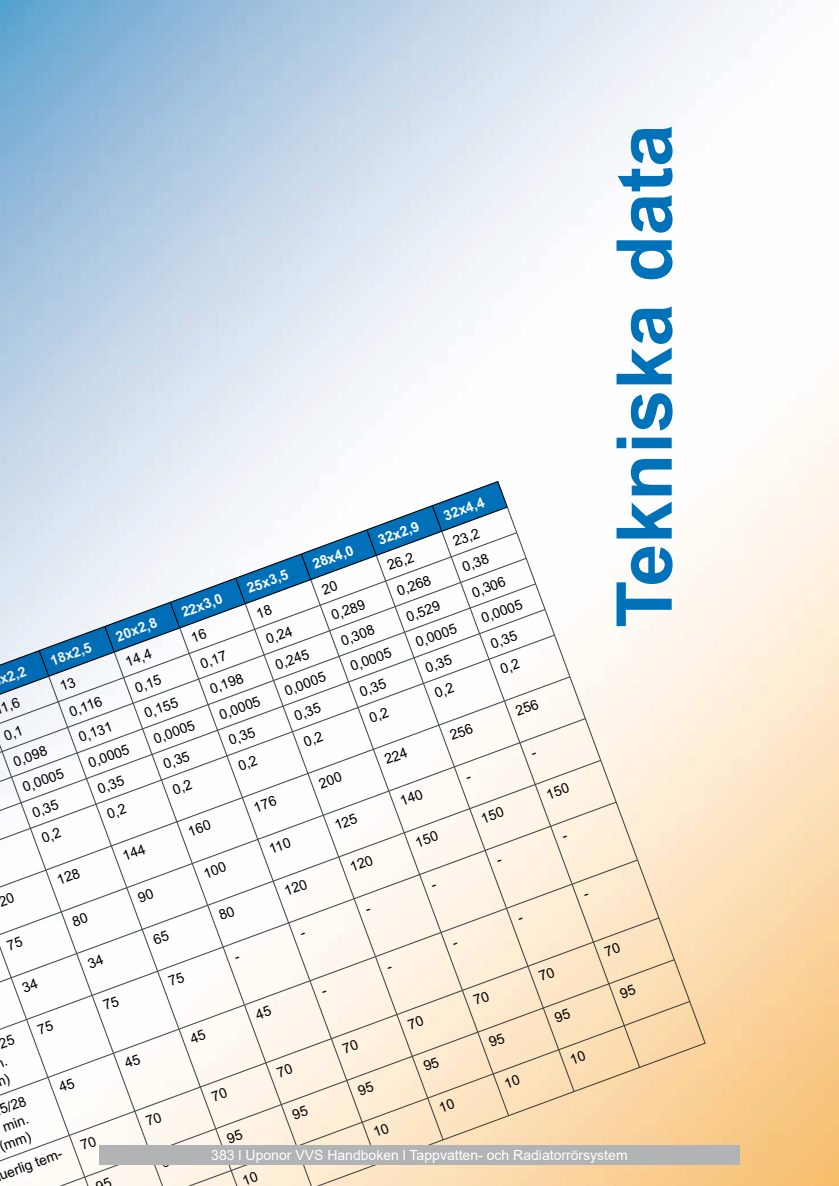
<style>
.page{position:relative;width:839px;height:1186px;background:#fff}
.page>*{position:absolute;margin:0;border:0;box-sizing:border-box;transform-origin:0 0}
.t1{font:700 77px "Arial";color:#0072ba}
.t2{font:14px "Arial";color:#000}
.t3{font:14px "Arial";color:#fff}
.t4{font:700 14px "Arial";color:#fff}
</style>
<div class="page">
<img style="left:0;top:0;width:838px;height:1186px">
<div style="left:99px;top:1145px;width:640px;height:20px;background:#b1b3b4"></div>
<svg style="left:1px;top:697px;width:20px;height:15px"></svg>
<svg style="left:60px;top:676px;width:16px;height:15px"></svg>
<svg style="left:191px;top:628px;width:16px;height:14px"></svg>
<svg style="left:256px;top:604px;width:17px;height:14px"></svg>
<svg style="left:321px;top:580px;width:17px;height:14px"></svg>
<svg style="left:3px;top:725px;width:19px;height:16px"></svg>
<svg style="left:41px;top:827px;width:20px;height:16px"></svg>
<svg style="left:106px;top:803px;width:21px;height:16px"></svg>
<svg style="left:172px;top:779px;width:20px;height:16px"></svg>
<svg style="left:237px;top:755px;width:21px;height:16px"></svg>
<svg style="left:303px;top:731px;width:20px;height:15px"></svg>
<svg style="left:368px;top:706px;width:21px;height:16px"></svg>
<svg style="left:434px;top:682px;width:20px;height:16px"></svg>
<svg style="left:499px;top:658px;width:21px;height:16px"></svg>
<svg style="left:0;top:892px;width:15px;height:14px"></svg>
<svg style="left:57px;top:868px;width:24px;height:16px"></svg>
<svg style="left:123px;top:843px;width:23px;height:17px"></svg>
<svg style="left:188px;top:819px;width:23px;height:17px"></svg>
<svg style="left:254px;top:795px;width:23px;height:17px"></svg>
<svg style="left:318px;top:771px;width:24px;height:17px"></svg>
<svg style="left:383px;top:747px;width:25px;height:17px"></svg>
<svg style="left:449px;top:723px;width:24px;height:17px"></svg>
<svg style="left:514px;top:699px;width:25px;height:17px"></svg>
<svg style="left:6px;top:936px;width:17px;height:15px"></svg>
<svg style="left:72px;top:912px;width:17px;height:15px"></svg>
<svg style="left:137px;top:888px;width:17px;height:14px"></svg>
<svg style="left:203px;top:861px;width:24px;height:17px"></svg>
<svg style="left:269px;top:837px;width:22px;height:17px"></svg>
<svg style="left:334px;top:813px;width:24px;height:16px"></svg>
<svg style="left:400px;top:789px;width:23px;height:16px"></svg>
<svg style="left:466px;top:776px;width:4px;height:3px"></svg>
<svg style="left:532px;top:752px;width:4px;height:3px"></svg>
<svg style="left:22px;top:978px;width:16px;height:14px"></svg>
<svg style="left:87px;top:954px;width:17px;height:14px"></svg>
<svg style="left:152px;top:930px;width:18px;height:14px"></svg>
<svg style="left:218px;top:905px;width:17px;height:15px"></svg>
<svg style="left:284px;top:879px;width:24px;height:16px"></svg>
<svg style="left:350px;top:854px;width:23px;height:17px"></svg>
<svg style="left:415px;top:830px;width:24px;height:17px"></svg>
<svg style="left:481px;top:806px;width:23px;height:17px"></svg>
<svg style="left:546px;top:782px;width:24px;height:17px"></svg>
<svg style="left:0;top:1034px;width:15px;height:14px"></svg>
<svg style="left:4px;top:1072px;width:7px;height:14px"></svg>
<svg style="left:37px;top:1020px;width:17px;height:14px"></svg>
<svg style="left:103px;top:996px;width:17px;height:14px"></svg>
<svg style="left:168px;top:971px;width:17px;height:15px"></svg>
<svg style="left:235px;top:956px;width:4px;height:3px"></svg>
<svg style="left:301px;top:932px;width:4px;height:3px"></svg>
<svg style="left:58px;top:1078px;width:17px;height:14px"></svg>
<svg style="left:123px;top:1053px;width:18px;height:15px"></svg>
<svg style="left:189px;top:1029px;width:17px;height:15px"></svg>
<svg style="left:254px;top:1005px;width:18px;height:15px"></svg>
<svg style="left:322px;top:990px;width:4px;height:3px"></svg>
<svg style="left:584px;top:893px;width:4px;height:3px"></svg>
<svg style="left:80px;top:1135px;width:17px;height:15px"></svg>
<svg style="left:145px;top:1111px;width:17px;height:15px"></svg>
<svg style="left:211px;top:1087px;width:17px;height:14px"></svg>
<svg style="left:276px;top:1063px;width:17px;height:14px"></svg>
<svg style="left:342px;top:1039px;width:17px;height:14px"></svg>
<svg style="left:407px;top:1015px;width:17px;height:14px"></svg>
<svg style="left:473px;top:991px;width:16px;height:14px"></svg>
<svg style="left:538px;top:966px;width:17px;height:15px"></svg>
<svg style="left:604px;top:942px;width:16px;height:15px"></svg>
<svg style="left:102px;top:1177px;width:10px;height:9px"></svg>
<svg style="left:161px;top:1165px;width:17px;height:3px"></svg>
<svg style="left:226px;top:1129px;width:17px;height:14px"></svg>
<svg style="left:291px;top:1105px;width:18px;height:14px"></svg>
<svg style="left:357px;top:1081px;width:17px;height:14px"></svg>
<svg style="left:422px;top:1057px;width:17px;height:14px"></svg>
<svg style="left:488px;top:1032px;width:17px;height:15px"></svg>
<svg style="left:553px;top:1008px;width:17px;height:15px"></svg>
<svg style="left:619px;top:984px;width:17px;height:14px"></svg>
<svg style="left:242px;top:1171px;width:16px;height:14px"></svg>
<svg style="left:373px;top:1122px;width:16px;height:14px"></svg>
<svg style="left:439px;top:1098px;width:16px;height:14px"></svg>
<svg style="left:504px;top:1074px;width:16px;height:14px"></svg>
<svg style="left:570px;top:1050px;width:16px;height:14px"></svg>
<p class="t4" style="left:440px;top:507px;width:44px;rotate:-20deg">32x4,4</p>
<p class="t4" style="left:375px;top:531px;width:44px;rotate:-20deg">32x2,9</p>
<p class="t2" style="left:450px;top:533px;width:29px;rotate:-20deg">23,2</p>
<p class="t4" style="left:310px;top:555px;width:44px;rotate:-20deg">28x4,0</p>
<p class="t2" style="left:385px;top:557px;width:29px;rotate:-20deg">26,2</p>
<p class="t2" style="left:459px;top:558px;width:29px;rotate:-20deg">0,38</p>
<p class="t4" style="left:244px;top:580px;width:44px;rotate:-20deg">25x3,5</p>
<p class="t2" style="left:394px;top:583px;width:37px;rotate:-20deg">0,268</p>
<p class="t2" style="left:469px;top:584px;width:37px;rotate:-20deg">0,306</p>
<p class="t4" style="left:179px;top:604px;width:44px;rotate:-20deg">22x3,0</p>
<p class="t2" style="left:328px;top:607px;width:37px;rotate:-20deg">0,289</p>
<p class="t2" style="left:478px;top:610px;width:44px;rotate:-20deg">0,0005</p>
<p class="t2" style="left:403px;top:608px;width:37px;rotate:-20deg">0,529</p>
<p class="t4" style="left:113px;top:628px;width:44px;rotate:-20deg">20x2,8</p>
<p class="t2" style="left:413px;top:634px;width:44px;rotate:-20deg">0,0005</p>
<p class="t2" style="left:338px;top:632px;width:37px;rotate:-20deg">0,308</p>
<p class="t2" style="left:263px;top:631px;width:29px;rotate:-20deg">0,24</p>
<p class="t2" style="left:488px;top:635px;width:29px;rotate:-20deg">0,35</p>
<p class="t4" style="left:48px;top:652px;width:44px;rotate:-20deg">18x2,5</p>
<p class="t2" style="left:347px;top:658px;width:44px;rotate:-20deg">0,0005</p>
<p class="t2" style="left:123px;top:654px;width:29px;rotate:-20deg">14,4</p>
<p class="t2" style="left:272px;top:656px;width:37px;rotate:-20deg">0,245</p>
<p class="t2" style="left:198px;top:655px;width:29px;rotate:-20deg">0,17</p>
<p class="t2" style="left:422px;top:659px;width:29px;rotate:-20deg">0,35</p>
<p class="t4" style="left:-3px;top:671px;width:29px;rotate:-20deg">x2,2</p>
<p class="t2" style="left:282px;top:682px;width:44px;rotate:-20deg">0,0005</p>
<p class="t2" style="left:207px;top:681px;width:37px;rotate:-20deg">0,198</p>
<p class="t2" style="left:132px;top:679px;width:29px;rotate:-20deg">0,15</p>
<p class="t2" style="left:357px;top:684px;width:29px;rotate:-20deg">0,35</p>
<p class="t2" style="left:216px;top:706px;width:44px;rotate:-20deg">0,0005</p>
<p class="t2" style="left:67px;top:703px;width:35px;rotate:-20deg">0,116</p>
<p class="t2" style="left:142px;top:705px;width:37px;rotate:-20deg">0,155</p>
<p class="t2" style="left:291px;top:708px;width:29px;rotate:-20deg">0,35</p>
<p class="t2" style="left:151px;top:730px;width:44px;rotate:-20deg">0,0005</p>
<p class="t2" style="left:76px;top:729px;width:37px;rotate:-20deg">0,131</p>
<p class="t2" style="left:226px;top:732px;width:29px;rotate:-20deg">0,35</p>
<p class="t2" style="left:86px;top:754px;width:44px;rotate:-20deg">0,0005</p>
<p class="t2" style="left:11px;top:753px;width:37px;rotate:-20deg">0,098</p>
<p class="t2" style="left:160px;top:756px;width:29px;rotate:-20deg">0,35</p>
<p class="t2" style="left:20px;top:779px;width:44px;rotate:-20deg">0,0005</p>
<p class="t2" style="left:95px;top:780px;width:29px;rotate:-20deg">0,35</p>
<p class="t2" style="left:30px;top:804px;width:29px;rotate:-20deg">0,35</p>
<h1 class="t1" style="left:590px;top:628px;width:505px;rotate:-90deg">Tekniska data</h1>
<p class="t2" style="left:-3px;top:1101px;width:29px;rotate:-20deg">5/28</p>
<p class="t2" style="left:0;top:1118px;width:28px;rotate:-20deg">min.</p>
<p class="t2" style="left:-3px;top:1138px;width:34px;rotate:-20deg">(mm)</p>
<p class="t2" style="left:-3px;top:1167px;width:70px;rotate:-20deg">uerlig tem-</p>
<p class="t3" style="left:211px;top:1145px;width:418px">383 l Uponor VVS Handboken l Tappvatten- och Radiatorrörsystem</p>
</div>
